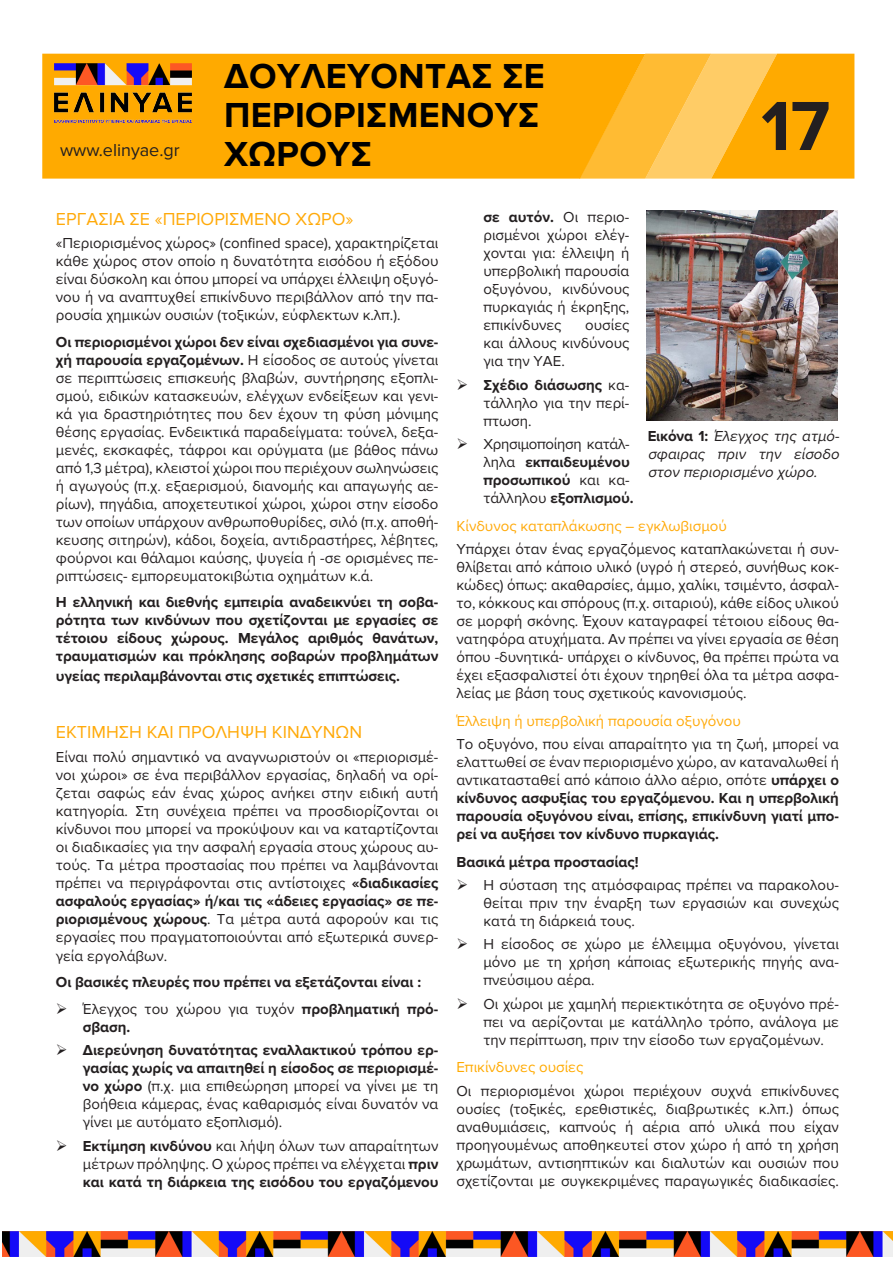
<style>
.page{position:relative;width:893px;height:1263px;background:#fff}
.page>*{position:absolute;margin:0;border:0;box-sizing:border-box;transform-origin:0 0}
.t1{font:700 72px "Proxima Nova";color:#231f20}
.t2{font:700 36px/39px "Proxima Nova";letter-spacing:.01em;color:#000}
.t3{font:18px "Proxima Nova";color:#ffaa0a}
.t4{font:18px "Proxima Nova";color:#231f20}
.t5{font:15px/18px "Proxima Nova";color:#231f20;text-align:justify}
.t6{font:700 15px/18px "Proxima Nova";color:#231f20;text-align:justify}
.t7{font:15px/18px "Proxima Nova";letter-spacing:-.02em;color:#231f20}
.t8{font:15px "Proxima Nova";color:#ffaa0a}
.t9{font:italic 15px/18px "Proxima Nova";color:#231f20;text-align:justify}
.t10{font:15px "Proxima Nova";color:#fa0}
.s1{font-weight:700}
.s2{font-weight:400}
.s3{font-weight:700;font-style:normal}
</style>
<div class="page">
<img style="left:2px;top:1231px;width:346px;height:25px">
<img style="left:348px;top:1231px;width:345px;height:25px">
<img style="left:693px;top:1231px;width:200px;height:25px">
<div style="left:42px;top:54px;width:537px;height:125px;background:#fa0"></div>
<svg style="left:579px;top:54px;width:275px;height:125px;background:#ffb625"></svg>
<img style="left:54px;top:63px;width:138px;height:60px">
<img style="left:647px;top:210px;width:191px;height:211px">
<p class="t4" style="left:60px;top:139px;width:121px">www.elinyae.gr</p>
<p class="t2" style="left:224px;top:57px;width:322px">ΔΟΥΛΕΥΟΝΤΑΣ ΣΕ<br>ΠΕΡΙΟΡΙΣΜΕΝΟΥΣ<br>ΧΩΡΟΥΣ</p>
<p class="t1" style="left:761px;top:85px;width:70px">17</p>
<p class="t3" style="left:56px;top:208px;width:299px">ΕΡΓΑΣΙΑ ΣΕ «ΠΕΡΙΟΡΙΣΜΕΝΟ ΧΩΡΟ»</p>
<p class="t5" style="left:56px;top:234px;width:384px">«Περιορισμένος χώρος» (confined space), χαρακτηρίζεται κάθε χώρος στον οποίο η δυνατότητα εισόδου ή εξόδου είναι δύσκολη και όπου μπορεί να υπάρχει έλλειψη οξυγό&shy;νου ή να αναπτυχθεί επικίνδυνο περιβάλλον από την πα&shy;ρουσία χημικών ουσιών (τοξικών, εύφλεκτων κ.λπ.).</p>
<p class="t5" style="left:56px;top:333px;width:384px"><span class="s1">Οι περιορισμένοι χώροι δεν είναι σχεδιασμένοι για συνε&shy;χή παρουσία εργαζομένων.</span> Η είσοδος σε αυτούς γίνεται σε περιπτώσεις επισκευής βλαβών, συντήρησης εξοπλι&shy;σμού, ειδικών κατασκευών, ελέγχων ενδείξεων και γενι&shy;κά για δραστηριότητες που δεν έχουν τη φύση μόνιμης θέσης εργασίας. Ενδεικτικά παραδείγματα: τούνελ, δεξα&shy;μενές, εκσκαφές, τάφροι και ορύγματα (με βάθος πάνω από 1,3 μέτρα), κλειστοί χώροι που περιέχουν σωληνώσεις ή αγωγούς (π.χ. εξαερισμού, διανομής και απαγωγής αε&shy;ρίων), πηγάδια, αποχετευτικοί χώροι, χώροι στην είσοδο των οποίων υπάρχουν ανθρωποθυρίδες, σιλό (π.χ. αποθή&shy;κευσης σιτηρών), κάδοι, δοχεία, αντιδραστήρες, λέβητες, φούρνοι και θάλαμοι καύσης, ψυγεία ή -σε ορισμένες πε&shy;ριπτώσεις- εμπορευματοκιβώτια οχημάτων κ.ά.</p>
<p class="t6" style="left:56px;top:593px;width:384px">Η ελληνική και διεθνής εμπειρία αναδεικνύει τη σοβα&shy;ρότητα των κινδύνων που σχετίζονται με εργασίες σε τέτοιου είδους χώρους. Μεγάλος αριθμός θανάτων, τραυματισμών και πρόκλησης σοβαρών προβλημάτων</p>
<p class="t6" style="left:56px;top:667px;width:346px">υγείας περιλαμβάνονται στις σχετικές επιπτώσεις.</p>
<p class="t3" style="left:56px;top:722px;width:308px">ΕΚΤΙΜΗΣΗ ΚΑΙ ΠΡΟΛΗΨΗ ΚΙΝΔΥΝΩΝ</p>
<p class="t5" style="left:56px;top:748px;width:384px">Είναι πολύ σημαντικό να αναγνωριστούν οι «περιορισμέ&shy;νοι χώροι» σε ένα περιβάλλον εργασίας, δηλαδή να ορί&shy;ζεται σαφώς εάν ένας χώρος ανήκει στην ειδική αυτή κατηγορία. Στη συνέχεια πρέπει να προσδιορίζονται οι κίνδυνοι που μπορεί να προκύψουν και να καταρτίζονται οι διαδικασίες για την ασφαλή εργασία στους χώρους αυ&shy;τούς. Tα μέτρα προστασίας που πρέπει να λαμβάνονται πρέπει να περιγράφονται στις αντίστοιχες <span class="s1">«διαδικασίες ασφαλούς εργασίας» ή/και τις «άδειες εργασίας» σε πε&shy;ριορισμένους χώρους</span>. Τα μέτρα αυτά αφορούν και τις εργασίες που πραγματοποιούνται από εξωτερικά συνερ&shy;γεία εργολάβων.</p>
<p class="t6" style="left:56px;top:974px;width:367px">Οι βασικές πλευρές που πρέπει να εξετάζονται είναι :</p>
<p class="t5" style="left:83px;top:1000px;width:357px;text-indent:-27px">➢ Έλεγχος του χώρου για τυχόν <span class="s1">προβληματική πρό&shy;σβαση.</span></p>
<p class="t5" style="left:83px;top:1041px;width:357px;text-indent:-27px">➢ <span class="s1">Διερεύνηση δυνατότητας εναλλακτικού τρόπου ερ&shy;γασίας χωρίς να απαιτηθεί η είσοδος σε περιορισμέ&shy;νο χώρο</span> (π.χ. μια επιθεώρηση μπορεί να γίνει με τη βοήθεια κάμερας, ένας καθαρισμός είναι δυνατόν να γίνει με αυτόματο εξοπλισμό).</p>
<p class="t5" style="left:83px;top:1137px;width:357px;text-indent:-27px">➢ <span class="s1">Εκτίμηση κινδύνου</span> και λήψη όλων των απαραίτητων μέτρων πρόληψης. Ο χώρος πρέπει να ελέγχεται <span class="s1">πριν και κατά τη διάρκεια της εισόδου του εργαζόμενου</span></p>
<p class="t5" style="left:483px;top:209px;width:147px"><span class="s1">σε αυτόν.</span> Οι περιο&shy;ρισμένοι χώροι ελέγ&shy;χονται για: έλλειψη ή υπερβολική παρουσία οξυγόνου, κινδύνους πυρκαγιάς ή έκρηξης, επικίνδυνες</p>
<p class="t5" style="left:483px;top:317px;width:147px;text-indent:102px">ουσίες και άλλους κινδύνους για την ΥΑΕ.</p>
<p class="t5" style="left:483px;top:376px;width:147px;text-indent:-27px">➢ <span class="s1">Σχέδιο διάσωσης</span> κα&shy;τάλληλο για την περί&shy;πτωση.</p>
<p class="t7" style="left:483px;top:435px;width:152px;text-indent:-27px">➢ Χρησιμοποίηση κατάλ&shy;ληλα <span class="s1">εκπαιδευμένου προσωπικού</span> και κα&shy;τάλληλου <span class="s1">εξοπλισμού.</span></p>
<p class="t8" style="left:456px;top:517px;width:272px">Κίνδυνος καταπλάκωσης – εγκλωβισμού</p>
<p class="t5" style="left:456px;top:540px;width:384px">Υπάρχει όταν ένας εργαζόμενος καταπλακώνεται ή συν&shy;θλίβεται από κάποιο υλικό (υγρό ή στερεό, συνήθως κοκ&shy;κώδες) όπως: ακαθαρσίες, άμμο, χαλίκι, τσιμέντο, άσφαλ&shy;το, κόκκους και σπόρους (π.χ. σιταριού), κάθε είδος υλικού σε μορφή σκόνης. Έχουν καταγραφεί τέτοιου είδους θα&shy;νατηφόρα ατυχήματα. Αν πρέπει να γίνει εργασία σε θέση όπου -δυνητικά- υπάρχει ο κίνδυνος, θα πρέπει πρώτα να έχει εξασφαλιστεί ότι έχουν τηρηθεί όλα τα μέτρα ασφα&shy;λείας με βάση τους σχετικούς κανονισμούς.</p>
<p class="t8" style="left:456px;top:712px;width:286px">Έλλειψη ή υπερβολική παρουσία οξυγόνου</p>
<p class="t6" style="left:456px;top:735px;width:384px"><span class="s2">Το οξυγόνο, που είναι απαραίτητο για τη ζωή, μπορεί να ελαττωθεί σε έναν περιορισμένο χώρο, αν καταναλωθεί ή αντικατασταθεί από κάποιο άλλο αέριο, οπότε</span> υπάρχει ο κίνδυνος ασφυξίας του εργαζόμενου. Και η υπερβολική παρουσία οξυγόνου είναι, επίσης, επικίνδυνη γιατί μπο&shy;ρεί να αυξήσει τον κίνδυνο πυρκαγιάς.</p>
<p class="t6" style="left:456px;top:853px;width:184px">Βασικά μέτρα προστασίας!</p>
<p class="t5" style="left:483px;top:876px;width:357px;text-indent:-27px">➢ Η σύσταση της ατμόσφαιρας πρέπει να παρακολου&shy;θείται πριν την έναρξη των εργασιών και συνεχώς κατά τη διάρκειά τους.</p>
<p class="t5" style="left:483px;top:936px;width:357px;text-indent:-27px">➢ Η είσοδος σε χώρο με έλλειμμα οξυγόνου, γίνεται μόνο με τη χρήση κάποιας εξωτερικής πηγής ανα&shy;πνεύσιμου αέρα.</p>
<p class="t5" style="left:483px;top:995px;width:357px;text-indent:-27px">➢ Οι χώροι με χαμηλή περιεκτικότητα σε οξυγόνο πρέ&shy;πει να αερίζονται με κατάλληλο τρόπο, ανάλογα με την περίπτωση, πριν την είσοδο των εργαζομένων.</p>
<p class="t10" style="left:456px;top:1059px;width:128px">Επικίνδυνες ουσίες</p>
<p class="t5" style="left:456px;top:1082px;width:384px">Οι περιορισμένοι χώροι περιέχουν συχνά επικίνδυνες ουσίες (τοξικές, ερεθιστικές, διαβρωτικές κ.λπ.) όπως αναθυμιάσεις, καπνούς ή αέρια από υλικά που είχαν προηγουμένως αποθηκευτεί στον χώρο ή από τη χρήση χρωμάτων, αντισηπτικών και διαλυτών και ουσιών που σχετίζονται με συγκεκριμένες παραγωγικές διαδικασίες.</p>
<p class="t9" style="left:648px;top:428px;width:196px"><span class="s3">Ε ι κ ό ν α 1 :</span> Έλεγχος της ατμό&shy;σφαιρας πριν την είσοδο στον περιορισμένο χώρο.</p>
</div>
